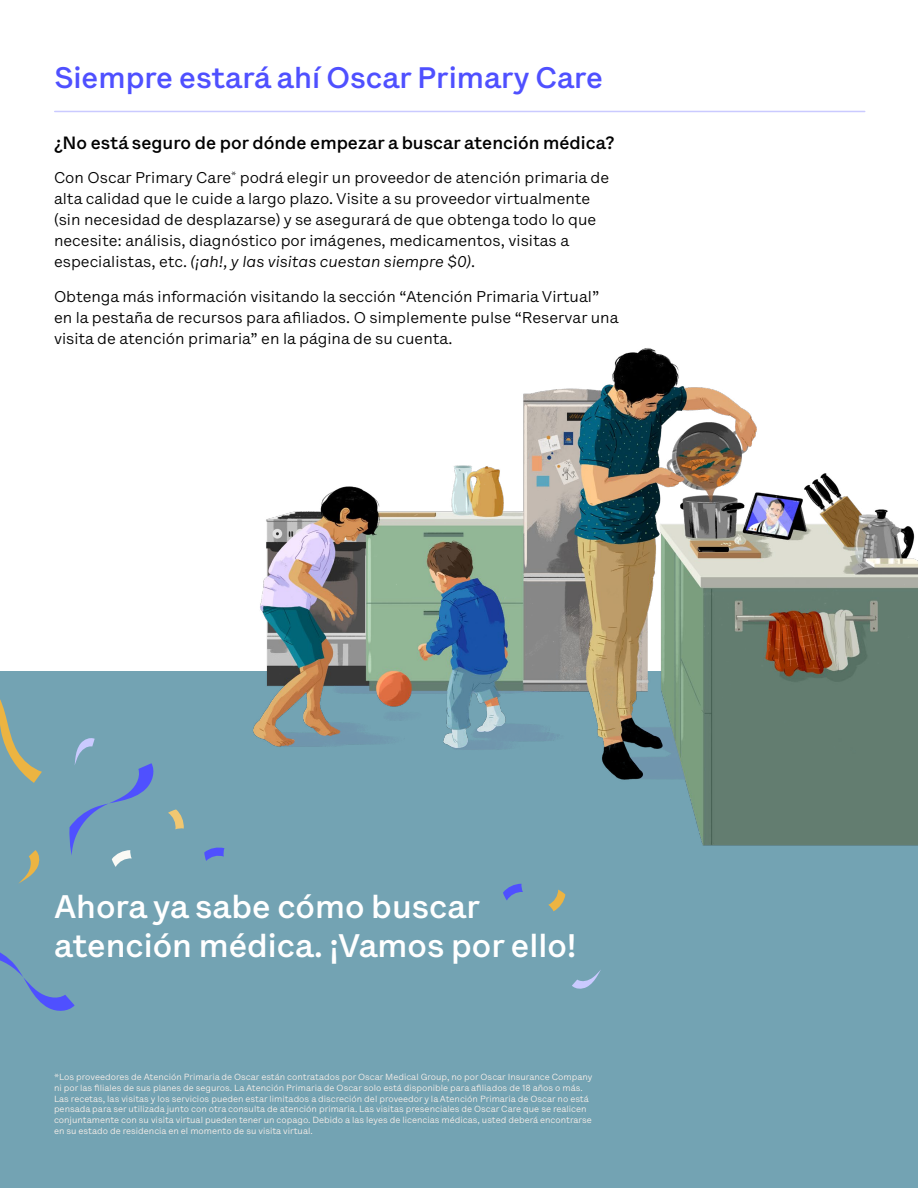
<style>
.page{position:relative;width:918px;height:1188px;background:#fff}
.page>*{position:absolute;margin:0;border:0;box-sizing:border-box;transform-origin:0 0}
.t1{font:500 33px/39.6px "Lettera Text LL";color:#fff}
.t2{font:500 30px "Lettera Text LL";color:#4f50ff}
.t3{font:500 18px "Lettera Text LL";color:#000}
.t4{font:15.75px/21px "Lettera Text LL";color:#000}
.t5{font:9px/10.8px "Lettera Text LL";color:#f9f0ea}
.s1{font-style:italic}
</style>
<div class="page">
<div style="left:0;top:672px;width:918px;height:516px;background:#73a3b3"></div>
<img style="left:176px;top:348px;width:742px;height:501px">
<hr style="left:55px;top:111px;width:810px;height:1px;background:#cacaff">
<svg style="left:18px;top:850px;width:22px;height:34px"></svg>
<svg style="left:572px;top:970px;width:29px;height:19px"></svg>
<svg style="left:0;top:952px;width:75px;height:59px"></svg>
<svg style="left:168px;top:809px;width:16px;height:20px"></svg>
<svg style="left:69px;top:738px;width:85px;height:129px"></svg>
<svg style="left:548px;top:890px;width:17px;height:21px"></svg>
<svg style="left:503px;top:884px;width:20px;height:16px"></svg>
<svg style="left:204px;top:847px;width:20px;height:14px"></svg>
<svg style="left:0;top:699px;width:42px;height:84px"></svg>
<h2 class="t2" style="left:54px;top:58px;width:550px">Siempre estará ahí Oscar Primary Care</h2>
<h3 class="t3" style="left:54px;top:131px;width:562px">¿No está seguro de por dónde empezar a buscar atención médica?</h3>
<p class="t4" style="left:54px;top:167px;width:557px">Con Oscar Primary Care<sup>*</sup> podrá elegir un proveedor de atención primaria de alta calidad que le cuide a largo plazo. Visite a su proveedor virtualmente (sin necesidad de desplazarse) y se asegurará de que obtenga todo lo que necesite: análisis, diagnóstico por imágenes, medicamentos, visitas a especialistas, etc. <span class="s1">(¡ah!, y las visitas cuestan siempre $0)</span>.</p>
<h3 class="t4" style="left:54px;top:286px;width:566px">Obtenga más información visitando la sección “Atención Primaria Virtual” en la pestaña de recursos para afiliados. O simplemente pulse “Reservar una visita de atención primaria” en la página de su cuenta.</h3>
<h1 class="t1" style="left:54px;top:886px;width:524px">Ahora ya sabe cómo buscar atención médica. ¡Vamos por ello!</h1>
<p class="t5" style="left:54px;top:1071px;width:540px">*Los proveedores de Atención Primaria de Oscar están contratados por Oscar Medical Group, no por Oscar Insurance Company ni por las filiales de sus planes de seguros. La Atención Primaria de Oscar solo está disponible para afiliados de 18 años o más.<br>Las recetas, las visitas y los servicios pueden estar limitados a discreción del proveedor y la Atención Primaria de Oscar no está pensada para ser utilizada junto con otra consulta de atención primaria. Las visitas presenciales de Oscar Care que se realicen conjuntamente con su visita virtual pueden tener un copago. Debido a las leyes de licencias médicas, usted deberá encontrarse en su estado de residencia en el momento de su visita virtual.</p>
</div>
